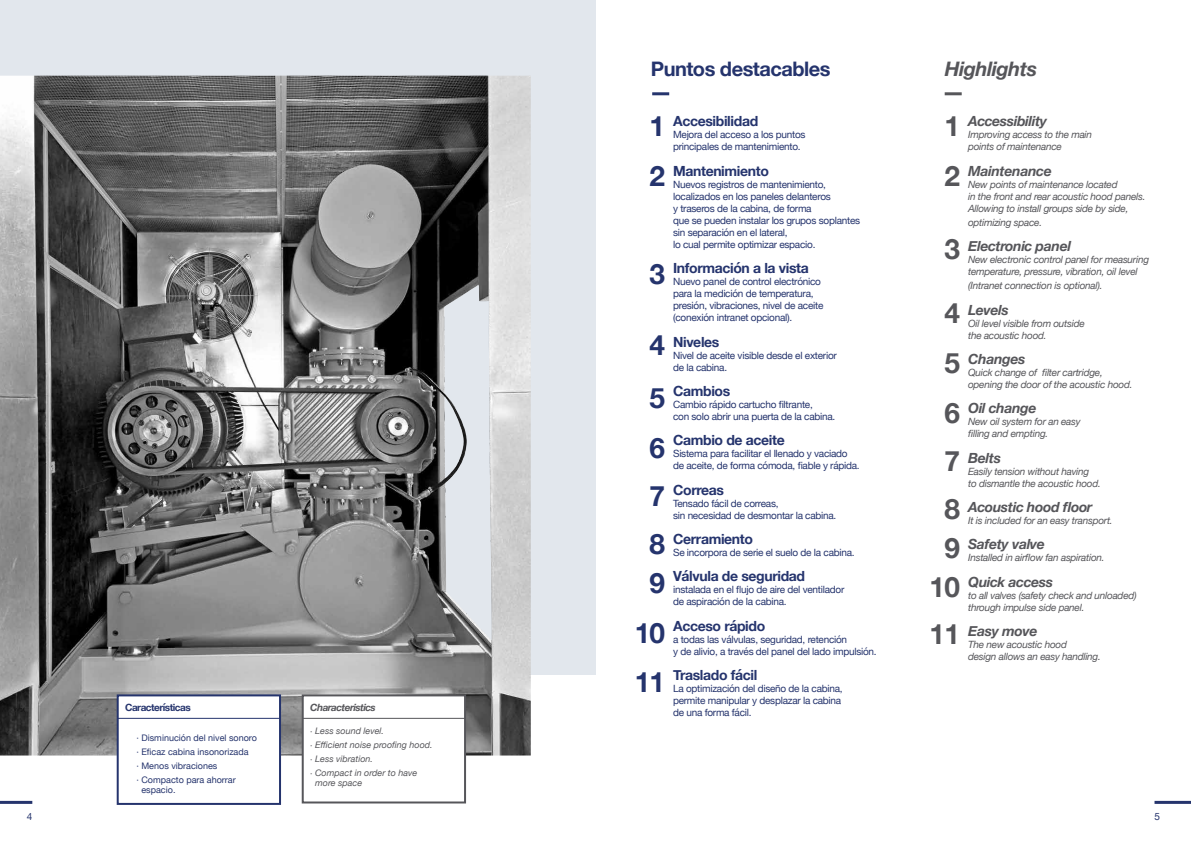
<style>
.page{position:relative;width:1191px;height:842px;background:#fff}
.page>*{position:absolute;margin:0;border:0;box-sizing:border-box;transform-origin:0 0}
.t1{font:700 28px/48px "Helvetica Neue";color:#25346d}
.t2{font:700 28px/49px "Helvetica Neue";color:#56565a}
.t3{font:700 20px "Helvetica Neue";letter-spacing:-.025em;color:#25346d}
.t4{font:italic 700 20px "Helvetica Neue";letter-spacing:-.025em;color:#56565a}
.t5{font:700 14px "Helvetica Neue";letter-spacing:-.025em;color:#25346d}
.t6{font:italic 700 14px "Helvetica Neue";letter-spacing:-.025em;color:#56565a}
.t7{font:10px/12px "Helvetica Neue";letter-spacing:-.025em;color:#25346d}
.t8{font:italic 10px/12px "Helvetica Neue";letter-spacing:-.025em;color:#56565a}
.t9{font:700 10px "Helvetica Neue";letter-spacing:-.05em;color:#25346d}
.t10{font:italic 700 10px "Helvetica Neue";letter-spacing:-.05em;color:#56565a}
.t11{font:9px/14px "Helvetica Neue";color:#25346d}
.t12{font:italic 9px/14px "Helvetica Neue";color:#56565a}
</style>
<div class="page">
<div style="left:0;top:0;width:595px;height:674px;background:#e2e7ed"></div>
<img style="left:0;top:76px;width:531px;height:679px">
<hr style="left:652px;top:92px;width:17px;height:3px;background:#25346d">
<hr style="left:944px;top:92px;width:17px;height:3px;background:#56565a">
<div style="left:118px;top:695px;width:162px;height:109px;background:#fff"></div>
<hr style="left:118px;top:718px;width:162px;height:1px;background:#25346d">
<div style="left:117px;top:694px;width:164px;height:111px;border:2px solid #25346d"></div>
<div style="left:303px;top:695px;width:162px;height:107px;background:#fff"></div>
<hr style="left:303px;top:718px;width:162px;height:1px;background:#56565a">
<div style="left:302px;top:694px;width:164px;height:109px;border:2px solid #56565a"></div>
<hr style="left:1154px;top:801px;width:37px;height:3px;background:#25346d">
<hr style="left:0;top:801px;width:32px;height:3px;background:#25346d">
<p class="t9" style="left:125px;top:699px;width:67px">Características</p>
<p class="t10" style="left:310px;top:699px;width:67px">Characteristics</p>
<p class="t11" style="left:136px;top:731px;width:122px">· Disminución del nivel sonoro · Eficaz cabina insonorizada<br>· Menos vibraciones<br>· Compacto para ahorrar</p>
<p class="t11" style="left:141px;top:783px;width:36px">espacio.</p>
<p class="t12" style="left:310px;top:725px;width:124px">· Less sound level.<br>· Efficient noise proofing hood. · Less vibration.<br>· Compact in order to have</p>
<p class="t12" style="left:315px;top:777px;width:49px">more space</p>
<h2 class="t3" style="left:651px;top:53px;width:181px">Puntos destacables</h2>
<h1 class="t1" style="left:649px;top:102px;width:17px;line-height:50px">1<br>2</h1>
<h1 class="t1" style="left:649px;top:251px;width:17px">3</h1>
<h1 class="t1" style="left:649px;top:319px;width:17px;line-height:53px">4<br>5</h1>
<h1 class="t1" style="left:649px;top:425px;width:17px;text-align:justify">6<br>7<br>8</h1>
<h1 class="t1" style="left:634px;top:559px;width:32px;line-height:49.5px;text-align:center">9<br>10<br>11</h1>
<h3 class="t5" style="left:673px;top:110px;width:87px">Accesibilidad</h3>
<p class="t7" style="left:673px;top:129px;width:134px">Mejora del acceso a los puntos principales de mantenimiento.</p>
<h3 class="t5" style="left:673px;top:160px;width:97px">Mantenimiento</h3>
<p class="t7" style="left:673px;top:179px;width:188px">Nuevos registros de mantenimiento, localizados en los paneles delanteros<br>y traseros de la cabina, de forma<br>que se pueden instalar los grupos soplantes sin separación en el lateral,<br>lo cual permite optimizar espacio.</p>
<h3 class="t5" style="left:673px;top:257px;width:137px">Información a la vista</h3>
<p class="t7" style="left:673px;top:276px;width:152px">Nuevo panel de control electrónico para la medición de temperatura, presión, vibraciones, nivel de aceite (conexión intranet opcional).</p>
<h3 class="t5" style="left:673px;top:330px;width:48px">Niveles</h3>
<p class="t7" style="left:673px;top:349px;width:165px">Nivel de aceite visible desde el exterior de la cabina.</p>
<h3 class="t5" style="left:673px;top:380px;width:59px">Cambios</h3>
<p class="t7" style="left:673px;top:399px;width:164px">Cambio rápido cartucho filtrante,<br>con solo abrir una puerta de la cabina.</p>
<h3 class="t5" style="left:673px;top:429px;width:113px">Cambio de aceite</h3>
<p class="t7" style="left:673px;top:448px;width:188px">Sistema para facilitar el llenado y vaciado de aceite, de forma cómoda, fiable y rápida.</p>
<h3 class="t5" style="left:673px;top:479px;width:53px">Correas</h3>
<p class="t7" style="left:673px;top:498px;width:165px">Tensado fácil de correas,<br>sin necesidad de desmontar la cabina.</p>
<h3 class="t5" style="left:673px;top:528px;width:81px">Cerramiento</h3>
<p class="t7" style="left:673px;top:547px;width:183px">Se incorpora de serie el suelo de la cabina.</p>
<h3 class="t5" style="left:673px;top:565px;width:134px">Válvula de seguridad</h3>
<p class="t7" style="left:673px;top:584px;width:173px">instalada en el flujo de aire del ventilador de aspiración de la cabina.</p>
<h3 class="t5" style="left:673px;top:615px;width:94px">Acceso rápido</h3>
<p class="t7" style="left:673px;top:634px;width:205px">a todas las válvulas, seguridad, retención<br>y de alivio, a través del panel del lado impulsión.</p>
<h3 class="t5" style="left:673px;top:664px;width:86px">Traslado fácil</h3>
<p class="t7" style="left:673px;top:683px;width:171px">La optimización del diseño de la cabina, permite manipular y desplazar la cabina de una forma fácil.</p>
<h2 class="t4" style="left:944px;top:53px;width:94px">Highlights</h2>
<h3 class="t6" style="left:968px;top:110px;width:81px">Accessibility</h3>
<p class="t8" style="left:968px;top:129px;width:126px">Improving access to the main points of maintenance</p>
<h3 class="t6" style="left:968px;top:160px;width:85px">Maintenance</h3>
<p class="t8" style="left:968px;top:179px;width:179px">New points of maintenance located<br>in the front and rear acoustic hood panels.<br>Allowing to install groups side by side,</p>
<p class="t8" style="left:968px;top:217px;width:75px">optimizing space.</p>
<h3 class="t6" style="left:968px;top:235px;width:104px">Electronic panel</h3>
<p class="t8" style="left:968px;top:254px;width:182px">New electronic control panel for measuring temperature, pressure, vibration, oil level</p>
<p class="t8" style="left:968px;top:280px;width:136px">(Intranet connection is optional).</p>
<h3 class="t6" style="left:968px;top:298px;width:42px">Levels</h3>
<p class="t8" style="left:968px;top:317px;width:118px">Oil level visible from outside the acoustic hood.</p>
<h3 class="t6" style="left:968px;top:348px;width:59px">Changes</h3>
<p class="t8" style="left:968px;top:367px;width:166px">Quick change of filter cartridge, opening the door of the acoustic hood.</p>
<h3 class="t6" style="left:968px;top:397px;width:70px">Oil change</h3>
<p class="t8" style="left:968px;top:416px;width:114px">New oil system for an easy filling and empting.</p>
<h3 class="t6" style="left:968px;top:447px;width:34px">Belts</h3>
<p class="t8" style="left:968px;top:466px;width:134px">Easily tension without having<br>to dismantle the acoustic hood.</p>
<h3 class="t6" style="left:968px;top:496px;width:126px">Acoustic hood floor</h3>
<p class="t8" style="left:968px;top:515px;width:146px">It is included for an easy transport.</p>
<h3 class="t6" style="left:968px;top:533px;width:78px">Safety valve</h3>
<p class="t8" style="left:968px;top:552px;width:138px">Installed in airflow fan aspiration.</p>
<h3 class="t6" style="left:968px;top:571px;width:86px">Quick access</h3>
<p class="t8" style="left:968px;top:590px;width:170px">to all valves (safety check and unloaded) through impulse side panel.</p>
<h3 class="t6" style="left:968px;top:620px;width:71px">Easy move</h3>
<p class="t8" style="left:968px;top:639px;width:134px">The new acoustic hood<br>design allows an easy handling.</p>
<h1 class="t2" style="left:944px;top:102px;width:17px;line-height:50px">1<br>2</h1>
<h1 class="t2" style="left:944px;top:225px;width:17px">3</h1>
<h1 class="t2" style="left:944px;top:289px;width:17px;text-align:justify">4<br>5<br>6<br>7<br>8</h1>
<h1 class="t2" style="left:929px;top:529px;width:32px;line-height:39px;text-align:center">9<br>10</h1>
<h1 class="t2" style="left:929px;top:610px;width:32px">11</h1>
<p class="t7" style="left:27px;top:811px;width:7px">4</p>
<p class="t7" style="left:1154px;top:811px;width:7px">5</p>
</div>
